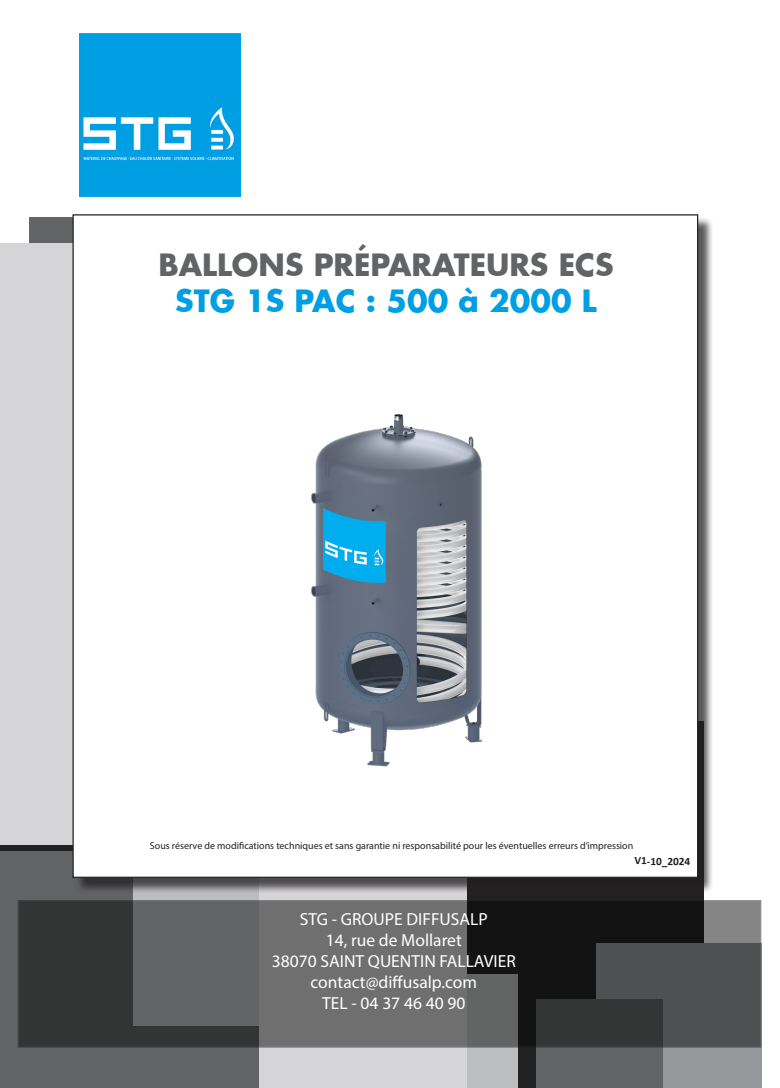
<style>
.page{position:relative;width:780px;height:1088px;background:#fff}
.page>*{position:absolute;margin:0;border:0;box-sizing:border-box;transform-origin:0 0}
.t1{font:700 30px "Futura";color:#616365}
.t2{font:700 30px "Futura";color:#009fe3}
.t3{font:17.5px "Myriad Pro";color:#fff}
.t4{font:700 11.25px "Calibri";color:#231f20}
.t5{font:10px "Myriad Pro";color:#231f20}
</style>
<div class="page">
<div style="left:0;top:816px;width:298px;height:272px;background:#616365"></div>
<div style="left:320px;top:945px;width:254px;height:143px;background:#222223"></div>
<div style="left:133px;top:834px;width:155px;height:191px;background:#bcbdc0"></div>
<div style="left:596px;top:943px;width:165px;height:145px;background:#96989c"></div>
<div style="left:30px;top:217px;width:126px;height:192px;background:#636466"></div>
<div style="left:402px;top:974px;width:115px;height:114px;background:#bcbdbf"></div>
<div style="left:0;top:243px;width:121px;height:602px;background:#d5d5d8"></div>
<div style="left:259px;top:797px;width:208px;height:291px;background:#d5d5d8"></div>
<div style="left:536px;top:999px;width:126px;height:89px;background:#636466"></div>
<div style="left:74px;top:216px;width:639px;height:677px;background:#231f20;opacity:.75"></div>
<div style="left:73px;top:215px;width:624px;height:662px;background:#fff"></div>
<svg style="left:20px;top:902px;width:739px;height:143px;background:#4c4d4e"></svg>
<div style="left:18px;top:900px;width:743px;height:147px;border:1px solid #231f20"></div>
<img style="left:79px;top:34px;width:161px;height:162px">
<img style="left:311px;top:414px;width:172px;height:353px">
<p class="t1" style="left:158px;top:243px;width:456px">BALLONS PRÉPARATEURS ECS</p>
<p class="t2" style="left:175px;top:279px;width:423px">STG 1S PAC : 500 à 2000 L</p>
<p class="t5" style="left:150px;top:840px;width:485px">Sous réserve de modifications techniques et sans garantie ni responsabilité pour les éventuelles erreurs d’impression</p>
<p class="t3" style="left:300px;top:908px;width:189px">STG - GROUPE DIFFUSALP</p>
<p class="t3" style="left:326px;top:929px;width:138px">14, rue de Mollaret</p>
<p class="t3" style="left:272px;top:950px;width:245px">38070 SAINT QUENTIN FALLAVIER</p>
<p class="t3" style="left:310px;top:971px;width:168px">contact@diffusalp.com</p>
<p class="t3" style="left:322px;top:992px;width:144px">TEL - 04 37 46 40 90</p>
<p class="t4" style="left:634px;top:853px;width:57px;rotate:1deg">V1-10_2024</p>
</div>
